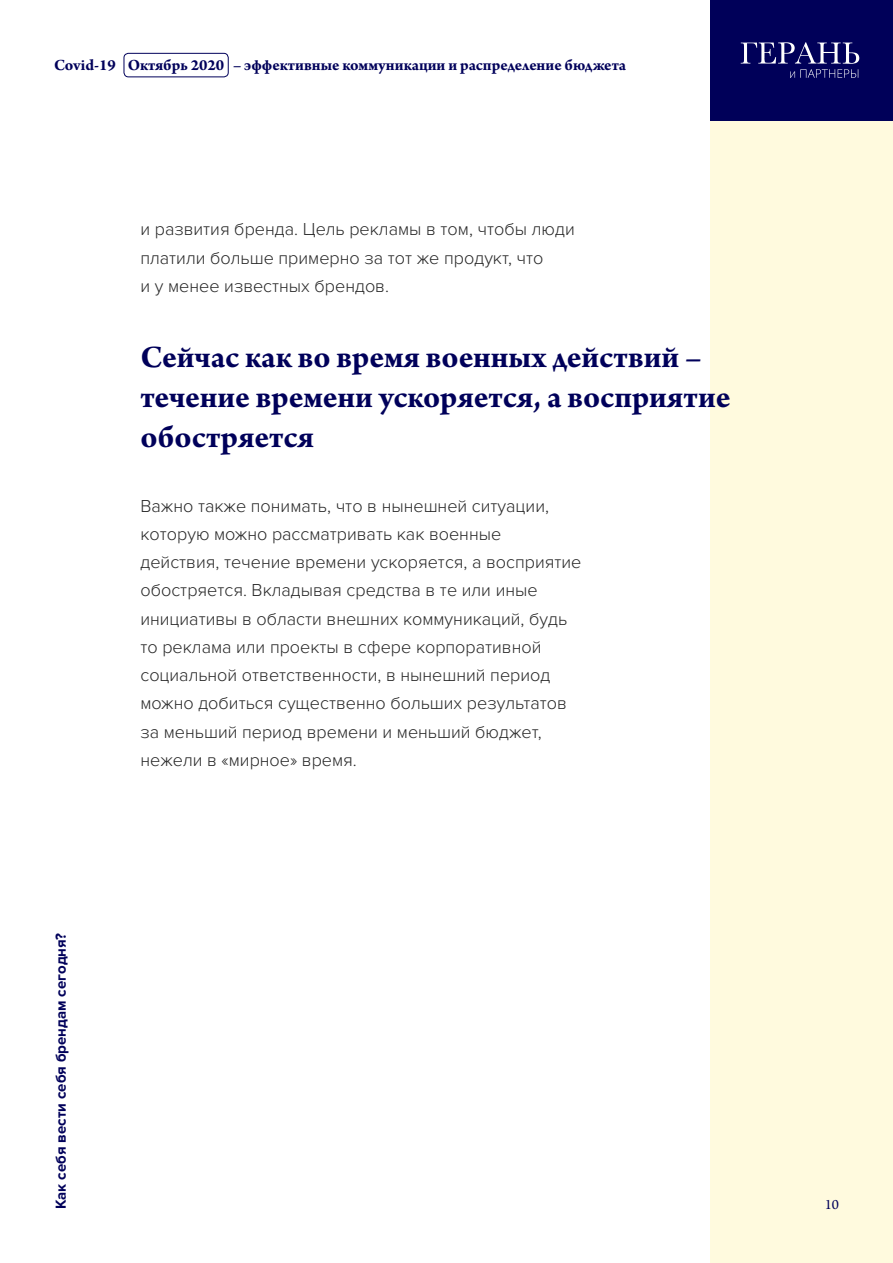
<style>
.page{position:relative;width:893px;height:1263px;background:#fff}
.page>*{position:absolute;margin:0;border:0;box-sizing:border-box;transform-origin:0 0}
.t1{font:700 33px/39.6px "Arno Pro";color:#00005a}
.t2{font:300 18px/28.2px "Proxima Nova";color:#282828}
.t3{font:700 16.5px "Arno Pro";color:#00005a}
.t4{font:700 15px "Proxima Nova";color:#00005a}
.t5{font:15px "Arno Pro";color:#00005a}
</style>
<div class="page">
<div style="left:710px;top:120px;width:183px;height:1143px;background:#fffade"></div>
<div style="left:710px;top:0;width:183px;height:120px;background:#000059"></div>
<svg style="left:741px;top:42px;width:118px;height:36px"></svg>
<div style="left:124px;top:53px;width:105px;height:24px;border:1px solid #00005a;border-radius:4px"></div>
<p class="t3" style="left:54px;top:55px;width:573px">Covid-19 Октябрь 2020 – эффективные коммуникации и распределение бюджета</p>
<p class="t2" style="left:140px;top:216px;width:436px">и развития бренда. Цель рекламы в том, чтобы люди платили больше примерно за тот же продукт, что<br>и у менее известных брендов.</p>
<h1 class="t1" style="left:140px;top:339px;width:592px">Сейчас как во время военных действий – течение времени ускоряется, а восприятие обостряется</h1>
<p class="t4" style="left:52px;top:1209px;width:278px;rotate:-90deg">Как себя вести себя брендам сегодня?</p>
<p class="t2" style="left:140px;top:492px;width:442px">Важно также понимать, что в нынешней ситуации, которую можно рассматривать как военные действия, течение времени ускоряется, а восприятие обостряется. Вкладывая средства в те или иные инициативы в области внешних коммуникаций, будь то реклама или проекты в сфере корпоративной социальной ответственности, в нынешний период можно добиться существенно больших результатов за меньший период времени и меньший бюджет, нежели в «мирное» время.</p>
<p class="t5" style="left:825px;top:1196px;width:16px">10</p>
</div>
